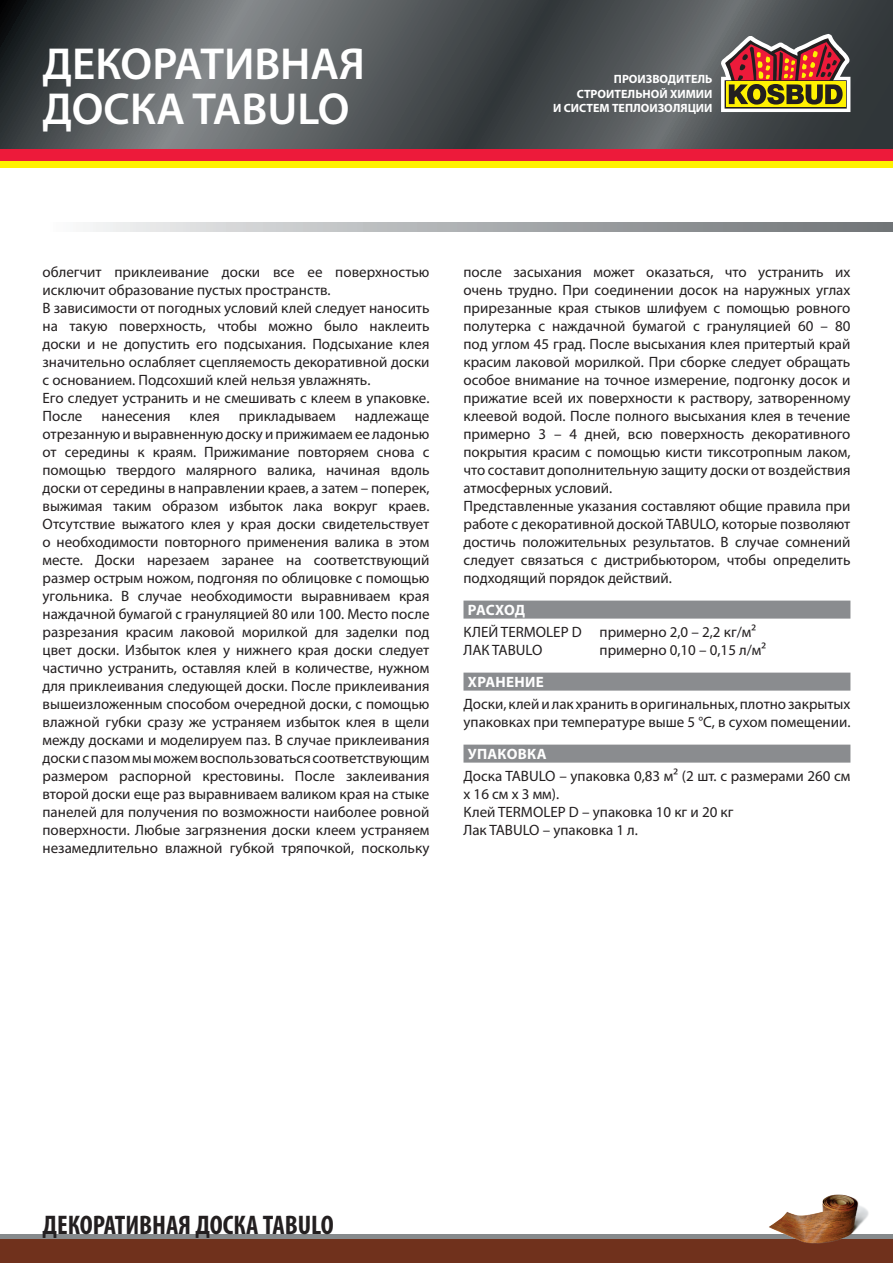
<style>
.page{position:relative;width:893px;height:1263px;background:#fff}
.page>*{position:absolute;margin:0;border:0;box-sizing:border-box;transform-origin:0 0}
.t1{font:600 45px/45px "Myriad Pro";color:#fff}
.t2{font:700 condensed 27px "Myriad Pro";color:#231f20}
.t3{font:15px/18px "Myriad Pro";color:#231f20}
.t4{font:700 15px "Myriad Pro";letter-spacing:.02em;color:#fff}
.t5{font:700 12px/14.4px "Myriad Pro";color:#fff;text-align:right}
</style>
<div class="page">
<div style="left:0;top:1238px;width:893px;height:25px;background:#70311c"></div>
<hr style="left:0;top:1234px;width:893px;height:4px;background:#868a8c">
<img style="left:766px;top:1194px;width:104px;height:50px">
<svg style="left:90px;top:223px;width:803px;height:8px;background:#acafb0"></svg>
<svg style="left:0;top:0;width:893px;height:149px;background:#515658"></svg>
<svg style="left:717px;top:31px;width:136px;height:83px;background:#966c4a"></svg>
<div style="left:0;top:149px;width:893px;height:13px;background:#ed1a3a"></div>
<div style="left:0;top:162px;width:893px;height:6px;background:#fff101"></div>
<div style="left:463px;top:601px;width:387px;height:18px;background:#8a8c8f"></div>
<div style="left:463px;top:673px;width:387px;height:18px;background:#8a8c8f"></div>
<div style="left:463px;top:745px;width:387px;height:18px;background:#8a8c8f"></div>
<h1 class="t1" style="left:43px;top:43px;width:324px">ДЕКОРАТИВНАЯ<br>ДОСКА TABULO</h1>
<p class="t5" style="left:553px;top:72px;width:161px">ПРОИЗВОДИТЕЛЬ<br>СТРОИТЕЛЬНОЙ ХИМИИ<br>И СИСТЕМ ТЕПЛОИЗОЛЯЦИИ</p>
<p class="t3" style="left:43px;top:262px;width:388px">облегчит приклеивание доски все ее поверхностью исключит образование пустых пространств.<br>В зависимости от погодных условий клей следует наносить на такую поверхность, чтобы можно было наклеить доски и не допустить его подсыхания. Подсыхание клея значительно ослабляет сцепляемость декоративной доски с основанием. Подсохший клей нельзя увлажнять.<br>Его следует устранить и не смешивать с клеем в упаковке.<br>После</p>
<p class="t3" style="left:43px;top:406px;width:388px;text-align:justify;text-indent:312px">надлежаще отрезанную и выравненную доску и прижимаем ее ладонью от середины к краям. Прижимание повторяем снова с помощью твердого малярного валика, начиная вдоль доски от середины в направлении краев, а затем – поперек, выжимая таким образом избыток лака вокруг краев.<br>Отсутствие выжатого клея у края доски свидетельствует о необходимости повторного применения валика в этом месте. Доски нарезаем заранее на соответствующий размер острым ножом, подгоняя по облицовке с помощью угольника. В случае необходимости выравниваем края наждачной бумагой с грануляцией 80 или 100. Место после разрезания красим лаковой морилкой для заделки под цвет доски. Избыток клея у нижнего края доски следует частично устранить, оставляя клей в количестве, нужном для приклеивания следующей доски. После приклеивания вышеизложенным способом очередной доски, с помощью влажной губки сразу же устраняем избыток клея в щели между досками и моделируем паз. В случае приклеивания доски с пазом мы можем воспользоваться соответствующим размером распорной крестовины. После заклеивания второй доски еще раз выравниваем валиком края на стыке панелей для получения по возможности наиболее ровной поверхности. Любые загрязнения доски клеем устраняем незамедлительно влажной губкой тряпочкой, поскольку</p>
<p class="t3" style="left:101px;top:406px;width:71px">нанесения</p>
<p class="t3" style="left:190px;top:406px;width:32px">клея</p>
<p class="t3" style="left:239px;top:406px;width:99px">прикладываем</p>
<p class="t3" style="left:463px;top:262px;width:388px">после засыхания может оказаться, что устранить их очень трудно. При соединении досок на наружных углах прирезанные края стыков шлифуем с помощью ровного полутерка с наждачной бумагой с грануляцией 60 – 80 под углом 45 град. После высыхания клея притертый край красим лаковой морилкой. При сборке следует обращать особое внимание на точное измерение, подгонку досок и прижатие всей их поверхности к раствору, затворенному клеевой водой. После полного высыхания клея в течение примерно 3 – 4 дней, всю поверхность декоративного покрытия красим с помощью кисти тиксотропным лаком, что составит дополнительную защиту доски от воздействия атмосферных условий.<br>Представленные указания составляют общие правила при работе с декоративной доской TABULO, которые позволяют достичь положительных результатов. В случае сомнений следует связаться с дистрибьютором, чтобы определить подходящий порядок действий.</p>
<p class="t4" style="left:468px;top:602px;width:59px">РАСХОД</p>
<p class="t3" style="left:463px;top:622px;width:294px">КЛЕЙ TERMOLEP D примерно 2,0 – 2,2 кг/м²<br>ЛАК TABULO</p>
<p class="t3" style="left:600px;top:640px;width:168px">примерно 0,10 – 0,15 л/м²</p>
<p class="t4" style="left:468px;top:674px;width:77px">ХРАНЕНИЕ</p>
<p class="t3" style="left:463px;top:694px;width:388px">Доски, клей и лак хранить в оригинальных, плотно закрытых упаковках при температуре выше 5 °C, в сухом помещении.</p>
<p class="t4" style="left:468px;top:746px;width:80px">УПАКОВКА</p>
<p class="t3" style="left:463px;top:766px;width:388px">Доска TABULO – упаковка 0,83 м² (2 шт. с размерами 260 см х 16 см х 3 мм).<br>Клей TERMOLEP D – упаковка 10 кг и 20 кг<br>Лак TABULO – упаковка 1 л.</p>
<h2 class="t2" style="left:43px;top:1210px;width:293px">ДЕКОРАТИВНАЯ ДОСКА TABULO</h2>
</div>
